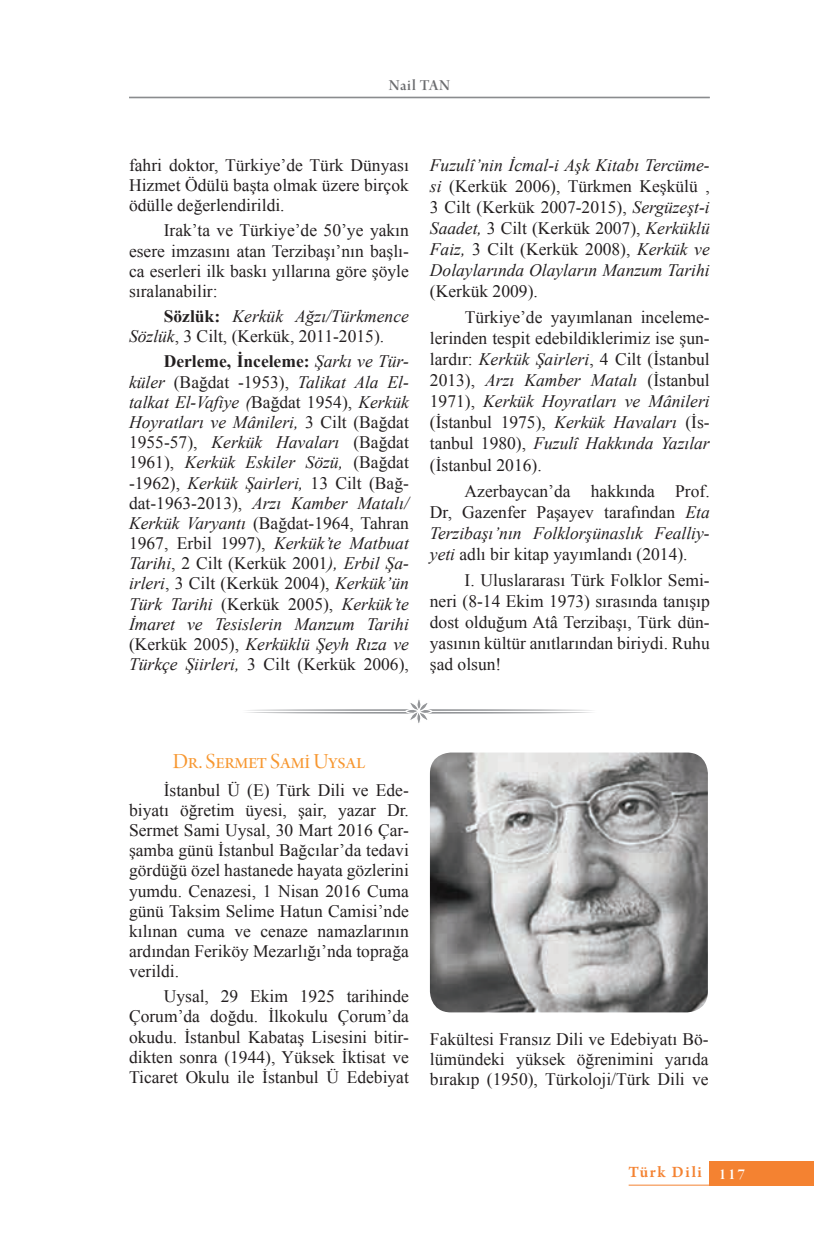
<style>
.page{position:relative;width:819px;height:1241px;background:#fff}
.page>*{position:absolute;margin:0;border:0;box-sizing:border-box;transform-origin:0 0}
.t1{font:22.75px "Arno Pro Display";letter-spacing:-.01em;color:#f79730}
.t2{font:17.5px/20.1px "Times New Roman";color:#231f20;text-align:justify}
.t3{font:italic 17.5px/20.1px "Times New Roman";color:#231f20;text-align:justify}
.t4{font:600 16.62px "Arno Pro";letter-spacing:.1em;color:#f48231}
.t5{font:16.1px "Arno Pro Smbd Display";letter-spacing:.045em;color:#6c6d70}
.s1{font-weight:700;font-style:normal}
.s2{font-style:normal}
.s3{font-style:italic}
</style>
<div class="page">
<hr style="left:129px;top:97px;width:580px;height:1px;background:#808285">
<div style="left:709px;top:1160px;width:105px;height:25px;background:#f48231"></div>
<hr style="left:628px;top:1184px;width:81px;height:1px;background:#f48231">
<svg style="left:247px;top:699px;width:345px;height:24px"></svg>
<img style="left:430px;top:752px;width:277px;height:260px">
<p class="t5" style="left:389px;top:76px;width:63px">Nail TAN</p>
<p class="t2" style="left:129px;top:155px;width:281px">fahri doktor, Türkiye’de Türk Dünyası Hizmet Ödülü başta olmak üzere birçok ödülle değerlendirildi.</p>
<p class="t2" style="left:129px;top:220px;width:281px;text-indent:35px">Irak’ta ve Türkiye’de 50’ye yakın esere imzasını atan Terzibaşı’nın başlı&shy;ca eserleri ilk baskı yıllarına göre şöyle sıralanabilir:</p>
<p class="t3" style="left:129px;top:306px;width:281px;text-indent:35px"><span class="s1">Sözlük:</span> Kerkük Ağzı/Türkmence<br>Sözlük<span class="s2">, 3 Cilt, (Kerkük, 2011-2015).</span></p>
<p class="t3" style="left:129px;top:351px;width:281px;text-indent:35px"><span class="s1">Derleme, İnceleme:</span> Şarkı ve Tür&shy;küler <span class="s2">(Bağdat -1953),</span> Talikat Ala El&shy;talkat El-Vafiye (<span class="s2">Bağdat 1954),</span> Kerkük Hoyratları ve Mânileri, <span class="s2">3 Cilt (Bağdat 1955-57),</span> Kerkük Havaları <span class="s2">(Bağdat 1961),</span> Kerkük Eskiler Sözü, <span class="s2">(Bağdat -1962),</span> Kerkük Şairleri, <span class="s2">13 Cilt (Bağ&shy;dat-1963-2013),</span> Arzı Kamber Matalı/ Kerkük Varyantı <span class="s2">(Bağdat-1964, Tahran 1967, Erbil 1997),</span> Kerkük’te Matbuat Tarihi<span class="s2">, 2 Cilt (Kerkük 2001</span>), Erbil Şa&shy;irleri<span class="s2">, 3 Cilt (Kerkük 2004),</span> Kerkük’ün Türk Tarihi <span class="s2">(Kerkük 2005),</span> Kerkük’te İmaret ve Tesislerin Manzum Tarihi <span class="s2">(Kerkük 2005),</span> Kerküklü Şeyh Rıza ve Türkçe Şiirleri, <span class="s2">3 Cilt (Kerkük 2006),</span></p>
<p class="t3" style="left:430px;top:154px;width:281px;line-height:21px">Fuzulî’nin İcmal-i Aşk Kitabı Tercüme&shy;si <span class="s2">(Kerkük 2006), Türkmen Keşkülü , 3 Cilt (Kerkük 2007-2015),</span> Sergüzeşt-i Saadet, <span class="s2">3 Cilt (Kerkük 2007),</span> Kerküklü Faiz, <span class="s2">3 Cilt (Kerkük 2008),</span> Kerkük ve Dolaylarında Olayların Manzum Tarihi</p>
<p class="t2" style="left:464px;top:278px;width:246px;line-height:26.1px;text-indent:-35px">(Kerkük 2009).<br>Türkiye’de yayımlanan inceleme-</p>
<p class="t2" style="left:430px;top:327px;width:281px;line-height:21px">lerinden tespit edebildiklerimiz ise şun&shy;lardır: <span class="s3">Kerkük Şairleri</span>, 4 Cilt (İstanbul 2013), <span class="s3">Arzı Kamber Matalı</span> (İstanbul 1971), <span class="s3">Kerkük Hoyratları ve Mânileri </span>(İstanbul 1975), <span class="s3">Kerkük Havaları</span> (İs&shy;tanbul 1980), <span class="s3">Fuzulî Hakkında Yazılar </span>(İstanbul 2016).</p>
<p class="t2" style="left:430px;top:480px;width:281px;line-height:21px;text-indent:35px">Azerbaycan’da hakkında Prof.<br>Dr, Gazenfer Paşayev tarafından <span class="s3">Eta Terzibaşı’nın Folklorşünaslık Fealliy&shy;yeti</span> adlı bir kitap yayımlandı (2014).</p>
<p class="t2" style="left:430px;top:569px;width:281px;line-height:21px;text-indent:35px">I. Uluslararası Türk Folklor Semi&shy;neri (8-14 Ekim 1973) sırasında tanışıp dost olduğum Atâ Terzibaşı, Türk dün&shy;yasının kültür anıtlarından biriydi. Ruhu şad olsun!</p>
<h1 class="t1" style="left:173px;top:749px;width:194px">Dr. Sermet Sami Uysal</h1>
<p class="t2" style="left:129px;top:779px;width:281px;text-indent:35px">İstanbul Ü (E) Türk Dili ve Ede&shy;biyatı öğretim üyesi, şair, yazar Dr.<br>Sermet Sami Uysal, 30 Mart 2016 Çar&shy;şamba günü İstanbul Bağcılar’da tedavi gördüğü özel hastanede hayata gözlerini yumdu. Cenazesi, 1 Nisan 2016 Cuma günü Taksim Selime Hatun Camisi’nde kılınan cuma ve cenaze namazlarının ardından Feriköy Mezarlığı’nda toprağa verildi.</p>
<p class="t2" style="left:129px;top:985px;width:281px;text-indent:35px">Uysal, 29 Ekim 1925 tarihinde Çorum’da doğdu. İlkokulu Çorum’da okudu. İstanbul Kabataş Lisesini bitir&shy;dikten sonra (1944), Yüksek İktisat ve Ticaret Okulu ile İstanbul Ü Edebiyat</p>
<p class="t2" style="left:430px;top:1028px;width:280px">Fakültesi Fransız Dili ve Edebiyatı Bö&shy;lümündeki yüksek öğrenimini yarıda bırakıp (1950), Türkoloji/Türk Dili ve</p>
<p class="t4" style="left:628px;top:1162px;width:118px">Türk Dili <sub>117</sub></p>
</div>
